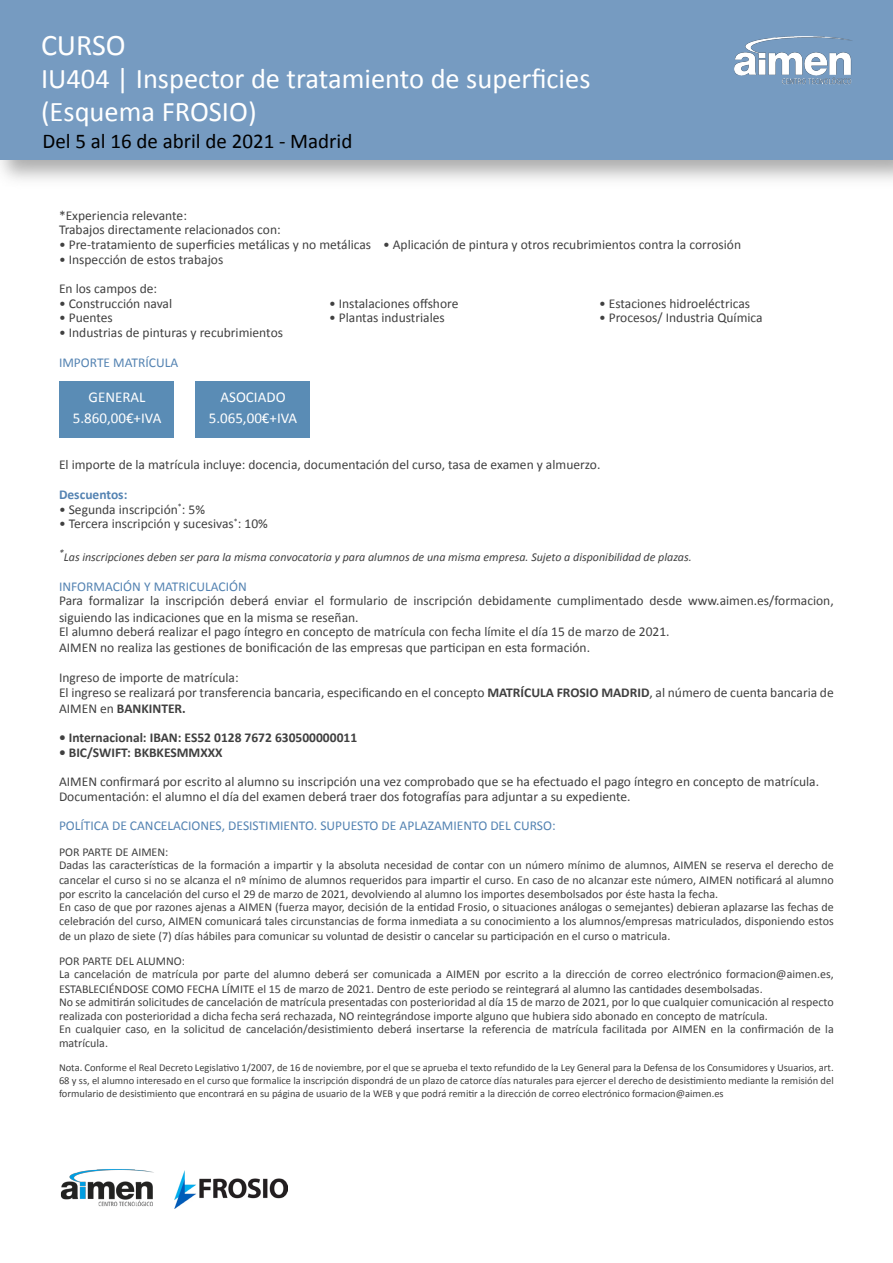
<style>
.page{position:relative;width:893px;height:1263px;background:#fff}
.page>*{position:absolute;margin:0;border:0;box-sizing:border-box;transform-origin:0 0}
.t1{font:30px "Calibri";color:#fff}
.t2{font:28.5px/33px "Calibri";color:#fff}
.t3{font:21px "Calibri";color:#000}
.t4{font:15px/21px "Calibri";color:#fff;text-align:center}
.t5{font:13.5px/14.7px "Calibri";color:#404040}
.t6{font:13.5px "Calibri";color:#5483b2}
.t7{font:700 13.5px "Calibri";color:#404040}
.t8{font:700 13.5px "Calibri";color:#5483b2}
.t9{font:12px/12.9px "Calibri";color:#404040}
.t10{font:italic 12px "Calibri";color:#404040}
.t11{font:10.5px/12.6px "Calibri";color:#404040;text-align:justify}
.t12{font:italic 9.6px "Calibri";color:#404040}
.s1{font-weight:700}
.s2{font-weight:400}
.s3{font-family:"Myriad Pro"}
</style>
<div class="page">
<div style="left:0;top:0;width:893px;height:159px;background:#769bc1"></div>
<img style="left:734px;top:36px;width:118px;height:49px">
<img style="left:60px;top:1169px;width:94px;height:38px">
<img style="left:175px;top:1170px;width:112px;height:39px">
<div style="left:59px;top:381px;width:115px;height:57px;background:#5a8cb5"></div>
<div style="left:195px;top:381px;width:115px;height:57px;background:#5a8cb5"></div>
<h1 class="t1" style="left:41px;top:26px;width:86px">CURSO</h1>
<h2 class="t2" style="left:41px;top:62px;width:551px">IU404 | Inspector de tratamiento de superficies (Esquema FROSIO)</h2>
<h3 class="t3" style="left:43px;top:128px;width:311px">Del 5 al 16 de abril de 2021 - Madrid</h3>
<p class="t5" style="left:59px;top:208px;width:223px">*Experiencia relevante:<br>Trabajos directamente relacionados con:</p>
<p class="t5" style="left:59px;top:237px;width:684px">• Pre-tratamiento de superficies metálicas y no metálicas • Aplicación de pintura y otros recubrimientos contra la corrosión</p>
<p class="t5" style="left:59px;top:244px;width:166px;line-height:29.4px">• Inspección de estos trabajos<br>En los campos de:</p>
<p class="t5" style="left:59px;top:296px;width:115px">• Construcción naval</p>
<p class="t5" style="left:329px;top:296px;width:131px">• Instalaciones offshore</p>
<p class="t5" style="left:599px;top:296px;width:153px">• Estaciones hidroeléctricas</p>
<p class="t5" style="left:59px;top:311px;width:55px">• Puentes</p>
<p class="t5" style="left:329px;top:311px;width:117px">• Plantas industriales</p>
<p class="t5" style="left:599px;top:311px;width:165px">• Procesos/ Industria Química</p>
<p class="t5" style="left:59px;top:325px;width:226px">• Industrias de pinturas y recubrimientos</p>
<p class="t6" style="left:59px;top:353px;width:121px">IMPORTE MATRÍCULA</p>
<p class="t4" style="left:73px;top:387px;width:90px">GENERAL<br>5.860,00€+IVA</p>
<p class="t4" style="left:209px;top:387px;width:90px">ASOCIADO<br>5.065,00€+IVA</p>
<p class="t5" style="left:59px;top:458px;width:543px">El importe de la matrícula incluye: docencia, documentación del curso, tasa de examen y almuerzo.</p>
<p class="t8" style="left:59px;top:486px;width:70px">Descuentos:</p>
<p class="t5" style="left:59px;top:502px;width:148px">• Segunda inscripción<sup>*</sup>: 5%</p>
<p class="t5" style="left:59px;top:516px;width:210px">• Tercera inscripción y sucesivas<sup>*</sup>: 10%</p>
<p class="t12" style="left:59px;top:546px;width:6px">*</p>
<p class="t10" style="left:64px;top:549px;width:629px">Las inscripciones deben ser para la misma convocatoria y para alumnos de una misma empresa. Sujeto a disponibilidad de plazas.</p>
<p class="t6" style="left:59px;top:578px;width:189px">INFORMACIÓN Y MATRICULACIÓN</p>
<p class="t5" style="left:59px;top:593px;width:776px;line-height:16.2px">Para formalizar la inscripción deberá enviar el formulario de inscripción debidamente cumplimentado desde www.aimen.es/formacion, siguiendo las indicaciones que en la misma se reseñan.</p>
<p class="t5" style="left:59px;top:624px;width:612px;line-height:16.2px">El alumno deberá realizar el pago íntegro en concepto de matrícula con fecha límite el día 15 de marzo de 2021.<br>AIMEN no realiza las gestiones de bonificación de las empresas que participan en esta formación.</p>
<p class="t5" style="left:59px;top:670px;width:776px">Ingreso de importe de matrícula:<br>El ingreso se realizará por transferencia bancaria, especificando en el concepto <span class="s1">MATRÍCULA FROSIO MADRID</span>, al número de cuenta bancaria de</p>
<p class="t7" style="left:59px;top:700px;width:128px"><span class="s2">AIMEN en</span> BANKINTER.</p>
<p class="t7" style="left:59px;top:729px;width:300px">• Internacional: IBAN: ES52 0128 7672 630500000011</p>
<p class="t7" style="left:59px;top:744px;width:165px">• BIC/SWIFT: BKBKESMMXXX</p>
<p class="t5" style="left:59px;top:774px;width:762px">AIMEN confirmará por escrito al alumno su inscripción una vez comprobado que se ha efectuado el pago íntegro en concepto de matrícula.<br>Documentación: el alumno el día del examen deberá traer dos fotogra<span class="s3">fí</span>as para adjuntar a su expediente.</p>
<p class="t6" style="left:59px;top:817px;width:498px">POLÍTICA DE CANCELACIONES, DESISTIMIENTO. SUPUESTO DE APLAZAMIENTO DEL CURSO:</p>
<p class="t9" style="left:59px;top:846px;width:776px">POR PARTE DE AIMEN:<br>Dadas las características de la formación a impartir y la absoluta necesidad de contar con un número mínimo de alumnos, AIMEN se reserva el derecho de</p>
<p class="t9" style="left:59px;top:872px;width:776px;line-height:14.4px">cancelar el curso si no se alcanza el nº mínimo de alumnos requeridos para impartir el curso. En caso de no alcanzar este número, AIMEN notificará al alumno por escrito la cancelación del curso el 29 de marzo de 2021, devolviendo al alumno los importes desembolsados por éste hasta la fecha.</p>
<p class="t9" style="left:59px;top:900px;width:776px;line-height:14.4px;text-align:justify">En caso de que por razones ajenas a AIMEN (fuerza mayor, decisión de la entidad Frosio, o situaciones análogas o semejantes) debieran aplazarse las fechas de celebración del curso, AIMEN comunicará tales circunstancias de forma inmediata a su conocimiento a los alumnos/empresas matriculados, disponiendo estos de un plazo de siete (7) días hábiles para comunicar su voluntad de desistir o cancelar su participación en el curso o matricula.</p>
<p class="t9" style="left:59px;top:955px;width:776px">POR PARTE DEL ALUMNO:<br>La cancelación de matrícula por parte del alumno deberá ser comunicada a AIMEN por escrito a la dirección de correo electrónico formacion@aimen.es,</p>
<p class="t9" style="left:59px;top:982px;width:776px">ESTABLECIÉNDOSE COMO FECHA LÍMITE el 15 de marzo de 2021. Dentro de este periodo se reintegrará al alumno las cantidades desembolsadas.<br>No se admitirán solicitudes de cancelación de matrícula presentadas con posterioridad al día 15 de marzo de 2021, por lo que cualquier comunicación al respecto</p>
<p class="t9" style="left:59px;top:1009px;width:776px">realizada con posterioridad a dicha fecha será rechazada, NO reintegrándose importe alguno que hubiera sido abonado en concepto de matrícula.<br>En cualquier caso, en la solicitud de cancelación/desistimiento deberá insertarse la referencia de matrícula facilitada por AIMEN en la confirmación de la</p>
<p class="t9" style="left:59px;top:1037px;width:51px">matrícula.</p>
<p class="t11" style="left:59px;top:1061px;width:776px">Nota. Conforme el Real Decreto Legislativo 1/2007, de 16 de noviembre, por el que se aprueba el texto refundido de la Ley General para la Defensa de los Consumidores y Usuarios, art.<br>68 y ss, el alumno interesado en el curso que formalice la inscripción dispondrá de un plazo de catorce días naturales para ejercer el derecho de desistimiento mediante la remisión del formulario de desistimiento que encontrará en su página de usuario de la WEB y que podrá remitir a la dirección de correo electrónico formacion@aimen.es</p>
</div>
